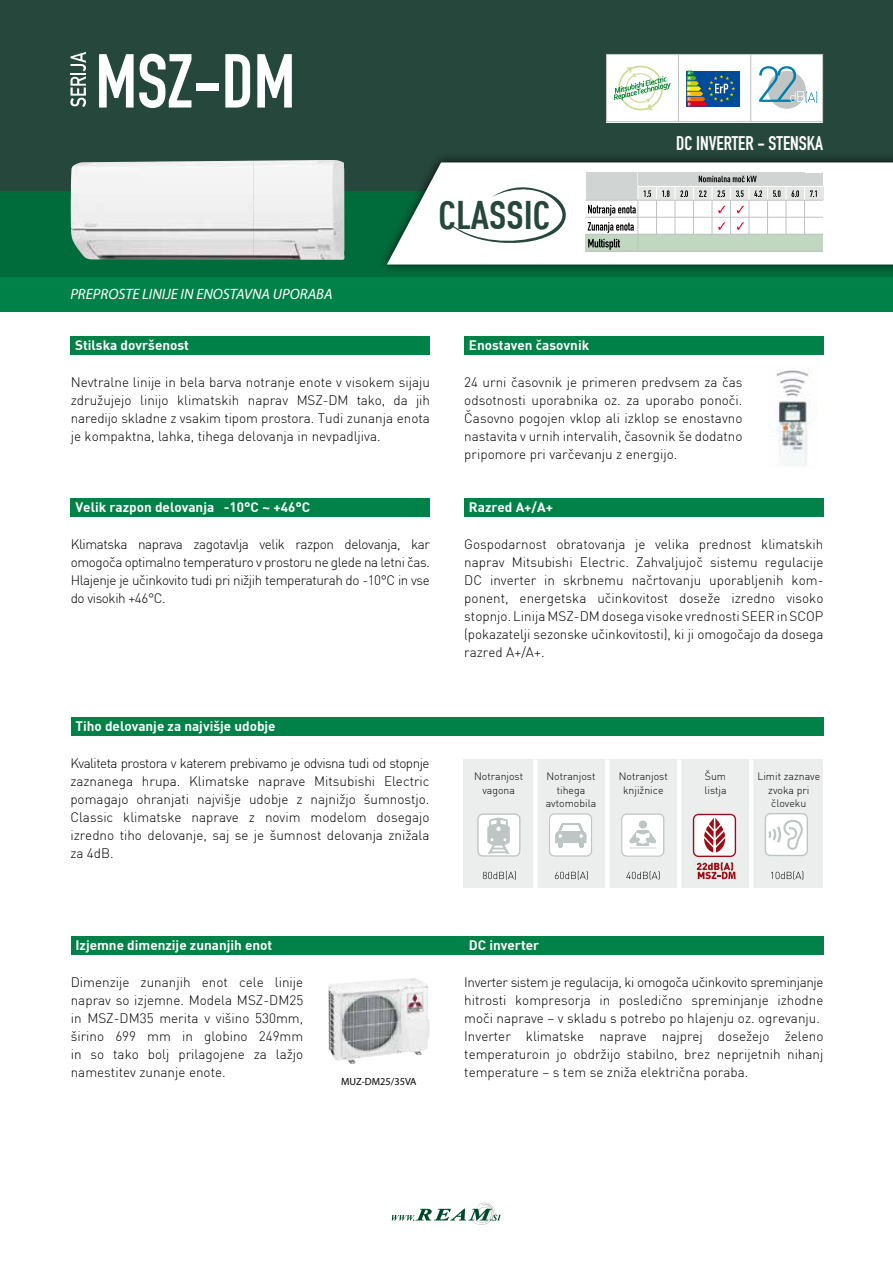
<style>
.page{position:relative;width:893px;height:1263px;background:#fff}
.page>*{position:absolute;margin:0;border:0;box-sizing:border-box;transform-origin:0 0}
.t1{font:75px "DIN Engschrift";color:#fff}
.t2{font:700 39.15px "DIN Cond";color:#26473c}
.t3{font:19.5px "DIN Engschrift";color:#fff}
.t4{font:italic 15px "Myriad Pro";color:#fff}
.t5{font:300 13.5px/18px "DIN";color:#000;text-align:justify}
.t6{font:700 13.5px "DIN";color:#fff}
.t7{font:300 10.5px/13.5px "DIN";color:#000;text-align:center}
.t8{font:10.35px "Myriad Pro";color:#000}
</style>
<div class="page">
<svg style="left:392px;top:1202px;width:109px;height:24px"></svg>
<div style="left:0;top:0;width:893px;height:311px;background:#008147"></div>
<div style="left:0;top:65px;width:893px;height:212px;background:#006b3b"></div>
<div style="left:0;top:0;width:893px;height:190px;background:#26473c"></div>
<div style="left:379px;top:153px;width:514px;height:121px;background:#000;opacity:.75"></div>
<svg style="left:387px;top:162px;width:506px;height:102px;background:#e6edea"></svg>
<svg style="left:70px;top:52px;width:16px;height:55px"></svg>
<svg style="left:451px;top:185px;width:120px;height:59px;background:#f0f2f1"></svg>
<div style="left:585px;top:234px;width:238px;height:17px;background:#c1d7c2"></div>
<div style="left:638px;top:186px;width:185px;height:14px;background:#e4e6e4"></div>
<svg style="left:662px;top:222px;width:4px;height:8px"></svg>
<svg style="left:644px;top:222px;width:4px;height:8px"></svg>
<svg style="left:678px;top:222px;width:4px;height:8px"></svg>
<svg style="left:792px;top:222px;width:4px;height:8px"></svg>
<svg style="left:588px;top:222px;width:46px;height:11px"></svg>
<svg style="left:588px;top:239px;width:32px;height:11px"></svg>
<svg style="left:644px;top:187px;width:25px;height:27px"></svg>
<hr style="left:675px;top:200px;width:1px;height:34px;background:#c0c1c2">
<hr style="left:656px;top:200px;width:1px;height:34px;background:#c0c1c2">
<hr style="left:637px;top:200px;width:1px;height:51px;background:#c0c1c2">
<svg style="left:588px;top:173px;width:50px;height:43px;background:#cacecd"></svg>
<hr style="left:693px;top:200px;width:1px;height:34px;background:#c0c1c2">
<hr style="left:712px;top:200px;width:1px;height:34px;background:#c0c1c2">
<hr style="left:730px;top:200px;width:1px;height:34px;background:#c0c1c2">
<hr style="left:749px;top:200px;width:1px;height:34px;background:#c0c1c2">
<hr style="left:767px;top:200px;width:1px;height:34px;background:#c0c1c2">
<hr style="left:786px;top:200px;width:1px;height:34px;background:#c0c1c2">
<svg style="left:810px;top:222px;width:4px;height:8px"></svg>
<svg style="left:786px;top:187px;width:31px;height:27px"></svg>
<hr style="left:804px;top:200px;width:1px;height:34px;background:#c0c1c2">
<hr style="left:585px;top:217px;width:238px;height:1px;background:#c0c1c2">
<hr style="left:585px;top:234px;width:238px;height:1px;background:#c0c1c2">
<hr style="left:585px;top:251px;width:238px;height:1px;background:#c0c1c2">
<div style="left:638px;top:173px;width:185px;height:13px;background:#d0d5d4"></div>
<svg style="left:675px;top:176px;width:105px;height:23px"></svg>
<hr style="left:585px;top:200px;width:238px;height:1px;background:#c0c1c2">
<hr style="left:638px;top:186px;width:185px;height:1px;background:#fff">
<svg style="left:737px;top:206px;width:7px;height:7px"></svg>
<svg style="left:737px;top:222px;width:7px;height:8px"></svg>
<svg style="left:718px;top:206px;width:7px;height:7px"></svg>
<svg style="left:718px;top:222px;width:7px;height:8px"></svg>
<svg style="left:606px;top:54px;width:217px;height:69px;background:#d2dedf"></svg>
<img style="left:71px;top:160px;width:273px;height:100px">
<div style="left:464px;top:759px;width:359px;height:129px;background:#eceeed"></div>
<hr style="left:605px;top:759px;width:4px;height:129px;background:#fff">
<hr style="left:677px;top:759px;width:4px;height:129px;background:#fff">
<hr style="left:749px;top:759px;width:4px;height:129px;background:#fff">
<div style="left:533px;top:759px;width:5px;height:129px;background:#fff"></div>
<svg style="left:477px;top:813px;width:43px;height:44px;background:#e3e6e6"></svg>
<svg style="left:549px;top:813px;width:43px;height:43px;background:#e8ebea"></svg>
<svg style="left:621px;top:813px;width:43px;height:44px;background:#eef0f0"></svg>
<svg style="left:765px;top:813px;width:43px;height:43px"></svg>
<svg style="left:483px;top:871px;width:33px;height:9px"></svg>
<svg style="left:555px;top:871px;width:33px;height:9px"></svg>
<svg style="left:626px;top:871px;width:33px;height:9px"></svg>
<svg style="left:771px;top:871px;width:32px;height:9px"></svg>
<div style="left:71px;top:336px;width:359px;height:19px;background:#008147"></div>
<div style="left:71px;top:498px;width:359px;height:18px;background:#008147"></div>
<div style="left:71px;top:717px;width:752px;height:18px;background:#008147"></div>
<div style="left:71px;top:936px;width:752px;height:18px;background:#008147"></div>
<div style="left:464px;top:336px;width:359px;height:19px;background:#008147"></div>
<div style="left:464px;top:498px;width:359px;height:18px;background:#008147"></div>
<img style="left:328px;top:978px;width:101px;height:86px">
<svg style="left:693px;top:814px;width:43px;height:65px"></svg>
<img style="left:771px;top:369px;width:39px;height:97px">
<h1 class="t1" style="left:95px;top:37px;width:201px">MSZ-DM</h1>
<p class="t4" style="left:70px;top:285px;width:264px">PREPROSTE LINIJE IN ENOSTAVNA UPORABA</p>
<h2 class="t2" style="left:438px;top:191px;width:113px">CLASSIC</h2>
<p class="t6" style="left:75px;top:336px;width:115px">Stilska dovršenost</p>
<p class="t6" style="left:469px;top:336px;width:122px">Enostaven časovnik</p>
<h3 class="t3" style="left:676px;top:131px;width:148px">DC INVERTER - STENSKA</h3>
<p class="t5" style="left:71px;top:373px;width:361px">Nevtralne linije in bela barva notranje enote v visokem sijaju združujejo linijo klimatskih naprav MSZ-DM tako, da jih naredijo skladne z vsakim tipom prostora. Tudi zunanja enota je kompaktna, lahka, tihega delovanja in nevpadljiva.</p>
<p class="t5" style="left:464px;top:373px;width:280px">24 urni časovnik je primeren predvsem za čas odsotnosti uporabnika oz. za uporabo ponoči.<br>Časovno pogojen vklop ali izklop se enostavno nastavita v urnih intervalih, časovnik še dodatno pripomore pri varčevanju z energijo.</p>
<p class="t6" style="left:75px;top:498px;width:236px">Velik razpon delovanja -10°C ~ +46°C</p>
<p class="t5" style="left:71px;top:535px;width:361px">Klimatska naprava zagotavlja velik razpon delovanja, kar omogoča optimalno temperaturo v prostoru ne glede na letni čas.<br>Hlajenje je učinkovito tudi pri nižjih temperaturah do -10°C in vse do visokih +46°C.</p>
<p class="t6" style="left:75px;top:717px;width:202px">Tiho delovanje za najvišje udobje</p>
<p class="t5" style="left:70px;top:754px;width:361px">Kvaliteta prostora v katerem prebivamo je odvisna tudi od stopnje zaznanega hrupa. Klimatske naprave Mitsubishi Electric pomagajo ohranjati najvišje udobje z najnižjo šumnostjo.<br>Classic klimatske naprave z novim modelom dosegajo izredno tiho delovanje, saj se je šumnost delovanja znižala za 4dB.</p>
<p class="t6" style="left:75px;top:936px;width:198px">Izjemne dimenzije zunanjih enot</p>
<p class="t5" style="left:71px;top:973px;width:234px">Dimenzije zunanjih enot cele linije naprav so izjemne. Modela MSZ-DM25 in MSZ-DM35 merita v višino 530mm, širino 699 mm in globino 249mm in so tako bolj prilagojene za lažjo namestitev zunanje enote.</p>
<p class="t8" style="left:341px;top:1075px;width:77px">MUZ-DM25/35VA</p>
<p class="t6" style="left:469px;top:498px;width:86px">Razred A+/A+</p>
<p class="t5" style="left:464px;top:535px;width:361px">Gospodarnost obratovanja je velika prednost klimatskih naprav Mitsubishi Electric. Zahvaljujoč sistemu regulacije DC inverter in skrbnemu načrtovanju uporabljenih kom&shy;ponent, energetska učinkovitost doseže izredno visoko stopnjo. Linija MSZ-DM dosega visoke vrednosti SEER in SCOP (pokazatelji sezonske učinkovitosti), ki ji omogočajo da dosega razred A+/A+.</p>
<p class="t7" style="left:474px;top:770px;width:51px">Notranjost vagona</p>
<p class="t7" style="left:546px;top:769px;width:52px">Notranjost tihega avtomobila</p>
<p class="t7" style="left:619px;top:769px;width:51px">Notranjost knjižnice</p>
<p class="t7" style="left:704px;top:769px;width:24px;text-align:left">Šum listja</p>
<p class="t7" style="left:757px;top:769px;width:64px">Limit zaznave zvoka pri človeku</p>
<p class="t6" style="left:469px;top:936px;width:72px">DC inverter</p>
<p class="t5" style="left:464px;top:973px;width:361px;text-align:left">Inverter sistem je regulacija, ki omogoča učinkovito spreminjanje hitrosti kompresorja in posledično spreminjanje izhodne moči naprave – v skladu s potrebo po hlajenju oz. ogrevanju.<br>Inverter klimatske naprave najprej dosežejo želeno temperaturoin jo obdržijo stabilno, brez neprijetnih nihanj temperature – s tem se zniža električna poraba.</p>
</div>
